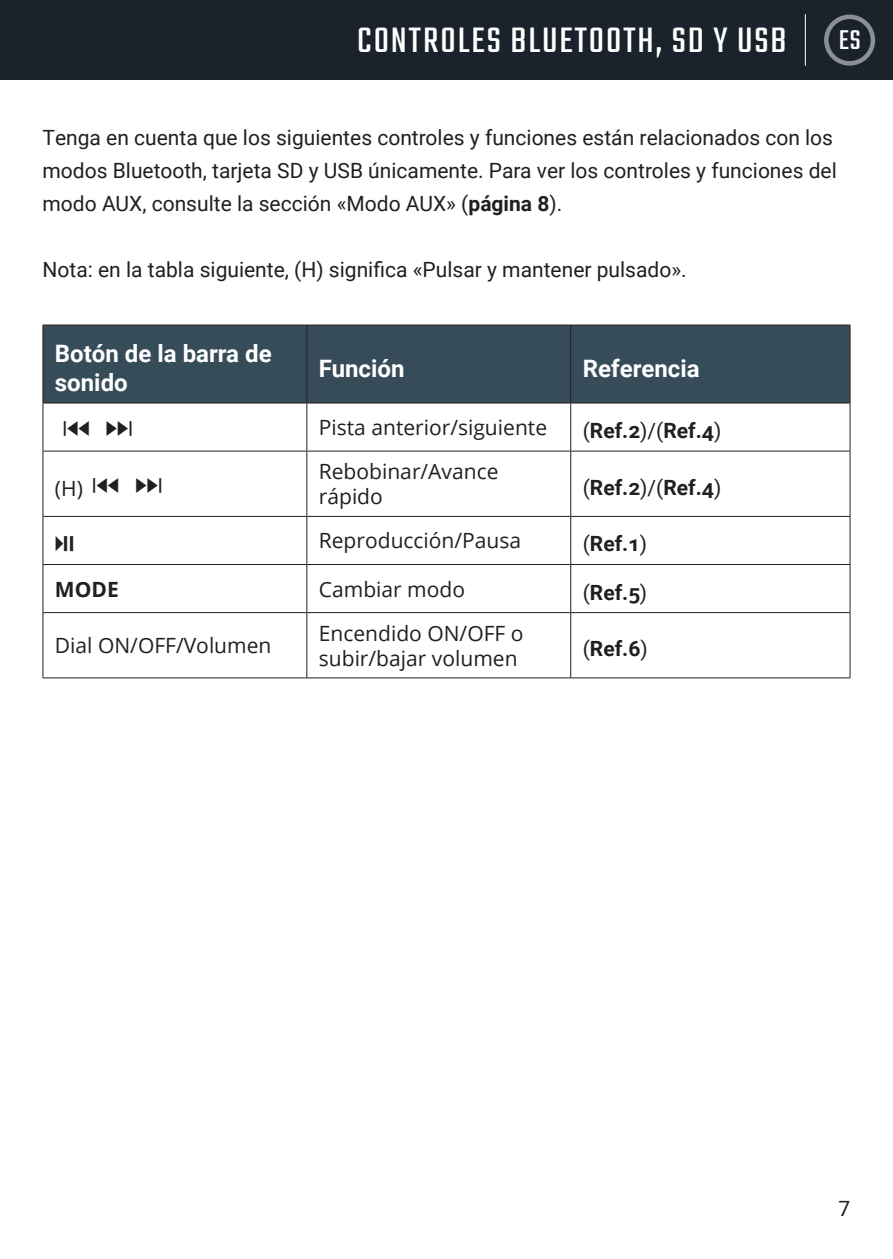
<style>
.page{position:relative;width:893px;height:1259px;background:#fff}
.page>*{position:absolute;margin:0;border:0;box-sizing:border-box;transform-origin:0 0}
.Page_Heading{font:39px "Teko";letter-spacing:.05em;color:#fff}
.t1{font:30px "Teko";color:#fff}
.t2{font:30px "Comial Unicode";color:#231f20}
.t3{font:700 24px/28.8px "Roboto";color:#fff}
.Paragraph_Body{font:21px/33px "Roboto";color:#231f20}
.t4{font:21px/25.2px "Open Sans";color:#231f20}
.t5{font:700 21px "Roboto";color:#231f20}
.t6{font:700 21px "Open Sans";color:#231f20}
.s1{font-weight:700}
.s2{font-weight:400}
.s3{font-family:"Comial Unicode";font-size:30px}
</style>
<div class="page">
<div style="left:0;top:0;width:892px;height:80px;background:#1a232c"></div>
<hr style="left:804px;top:14px;width:1px;height:52px;background:#fff">
<div style="left:823px;top:15px;width:51px;height:51px;border:4px solid #fff;border-radius:50%"></div>
<div style="left:43px;top:325px;width:806px;height:77px;background:#364d59"></div>
<hr style="left:43px;top:402px;width:264px;height:1px;background:#231f20">
<hr style="left:307px;top:402px;width:263px;height:1px;background:#231f20">
<hr style="left:570px;top:402px;width:279px;height:1px;background:#231f20">
<hr style="left:42px;top:403px;width:1px;height:48px;background:#231f20">
<hr style="left:306px;top:403px;width:1px;height:48px;background:#231f20">
<hr style="left:570px;top:403px;width:1px;height:48px;background:#231f20">
<hr style="left:849px;top:403px;width:1px;height:48px;background:#231f20">
<hr style="left:43px;top:450px;width:264px;height:1px;background:#231f20">
<hr style="left:42px;top:451px;width:1px;height:65px;background:#231f20">
<hr style="left:307px;top:450px;width:263px;height:1px;background:#231f20">
<hr style="left:306px;top:451px;width:1px;height:65px;background:#231f20">
<hr style="left:570px;top:450px;width:280px;height:1px;background:#231f20">
<hr style="left:570px;top:451px;width:1px;height:65px;background:#231f20">
<hr style="left:849px;top:451px;width:1px;height:65px;background:#231f20">
<hr style="left:43px;top:516px;width:264px;height:1px;background:#231f20">
<hr style="left:42px;top:517px;width:1px;height:47px;background:#231f20">
<hr style="left:307px;top:516px;width:263px;height:1px;background:#231f20">
<hr style="left:306px;top:517px;width:1px;height:47px;background:#231f20">
<hr style="left:570px;top:516px;width:280px;height:1px;background:#231f20">
<hr style="left:570px;top:517px;width:1px;height:47px;background:#231f20">
<hr style="left:849px;top:517px;width:1px;height:47px;background:#231f20">
<hr style="left:43px;top:564px;width:264px;height:1px;background:#231f20">
<hr style="left:42px;top:565px;width:1px;height:47px;background:#231f20">
<hr style="left:307px;top:564px;width:263px;height:1px;background:#231f20">
<hr style="left:306px;top:565px;width:1px;height:47px;background:#231f20">
<hr style="left:570px;top:564px;width:280px;height:1px;background:#231f20">
<hr style="left:570px;top:565px;width:1px;height:47px;background:#231f20">
<hr style="left:849px;top:565px;width:1px;height:47px;background:#231f20">
<hr style="left:43px;top:612px;width:264px;height:1px;background:#231f20">
<hr style="left:42px;top:613px;width:1px;height:64px;background:#231f20">
<hr style="left:307px;top:612px;width:263px;height:1px;background:#231f20">
<hr style="left:306px;top:613px;width:1px;height:64px;background:#231f20">
<hr style="left:570px;top:612px;width:280px;height:1px;background:#231f20">
<hr style="left:570px;top:613px;width:1px;height:64px;background:#231f20">
<hr style="left:849px;top:613px;width:1px;height:64px;background:#231f20">
<hr style="left:43px;top:677px;width:264px;height:1px;background:#231f20">
<hr style="left:307px;top:677px;width:263px;height:1px;background:#231f20">
<hr style="left:570px;top:677px;width:280px;height:1px;background:#231f20">
<hr style="left:306px;top:325px;width:1px;height:78px;background:#231f20">
<hr style="left:849px;top:325px;width:1px;height:78px;background:#231f20">
<hr style="left:43px;top:324px;width:264px;height:1px;background:#231f20">
<hr style="left:42px;top:325px;width:1px;height:78px;background:#231f20">
<hr style="left:307px;top:324px;width:263px;height:1px;background:#231f20">
<hr style="left:570px;top:324px;width:280px;height:1px;background:#231f20">
<hr style="left:570px;top:325px;width:1px;height:78px;background:#231f20">
<p class="Page_Heading" style="left:357px;top:18px;width:431px">CONTROLES BLUETOOTH, SD Y USB</p>
<h2 class="t1" style="left:838px;top:23px;width:23px">ES</h2>
<p class="Paragraph_Body" style="left:43px;top:121px;width:795px">Tenga en cuenta que los siguientes controles y funciones están relacionados con los modos Bluetooth, tarjeta SD y USB únicamente. Para ver los controles y funciones del modo AUX, consulte la sección «Modo AUX» (<span class="s1">página 8</span>).</p>
<p class="Paragraph_Body" style="left:43px;top:253px;width:645px">Nota: en la tabla siguiente, (H) significa «Pulsar y mantener pulsado».</p>
<p class="t3" style="left:55px;top:338px;width:218px">Botón de la barra de sonido</p>
<p class="t3" style="left:319px;top:353px;width:87px">Función</p>
<p class="t3" style="left:582px;top:353px;width:118px">Referencia</p>
<p class="t2" style="left:62px;top:404px;width:72px">⏮ ⏭</p>
<p class="t4" style="left:319px;top:414px;width:230px">Pista anterior/siguiente</p>
<p class="t5" style="left:582px;top:416px;width:140px"><span class="s2">(</span>Ref.2<span class="s2">)/(</span>Ref.4<span class="s2">)</span></p>
<p class="t4" style="left:55px;top:475px;width:109px">(H) <span class="s3">⏮ ⏭</span></p>
<p class="t4" style="left:319px;top:458px;width:181px">Rebobinar/Avance rápido</p>
<p class="t5" style="left:582px;top:472px;width:140px"><span class="s2">(</span>Ref.2<span class="s2">)/(</span>Ref.4<span class="s2">)</span></p>
<p class="t4" style="left:319px;top:528px;width:204px">Reproducción/Pausa</p>
<p class="t5" style="left:582px;top:529px;width:66px"><span class="s2">(</span>Ref.1<span class="s2">)</span></p>
<p class="t6" style="left:55px;top:574px;width:65px">MODE</p>
<p class="t4" style="left:319px;top:576px;width:148px">Cambiar modo</p>
<p class="t5" style="left:582px;top:577px;width:66px"><span class="s2">(</span>Ref.5<span class="s2">)</span></p>
<p class="t4" style="left:55px;top:632px;width:218px">Dial ON/OFF/Volumen</p>
<p class="t4" style="left:319px;top:620px;width:206px">Encendido ON/OFF o subir/bajar volumen</p>
<p class="t5" style="left:582px;top:634px;width:66px"><span class="s2">(</span>Ref.6<span class="s2">)</span></p>
<p class="Paragraph_Body" style="left:838px;top:1191px;width:13px">7</p>
</div>
